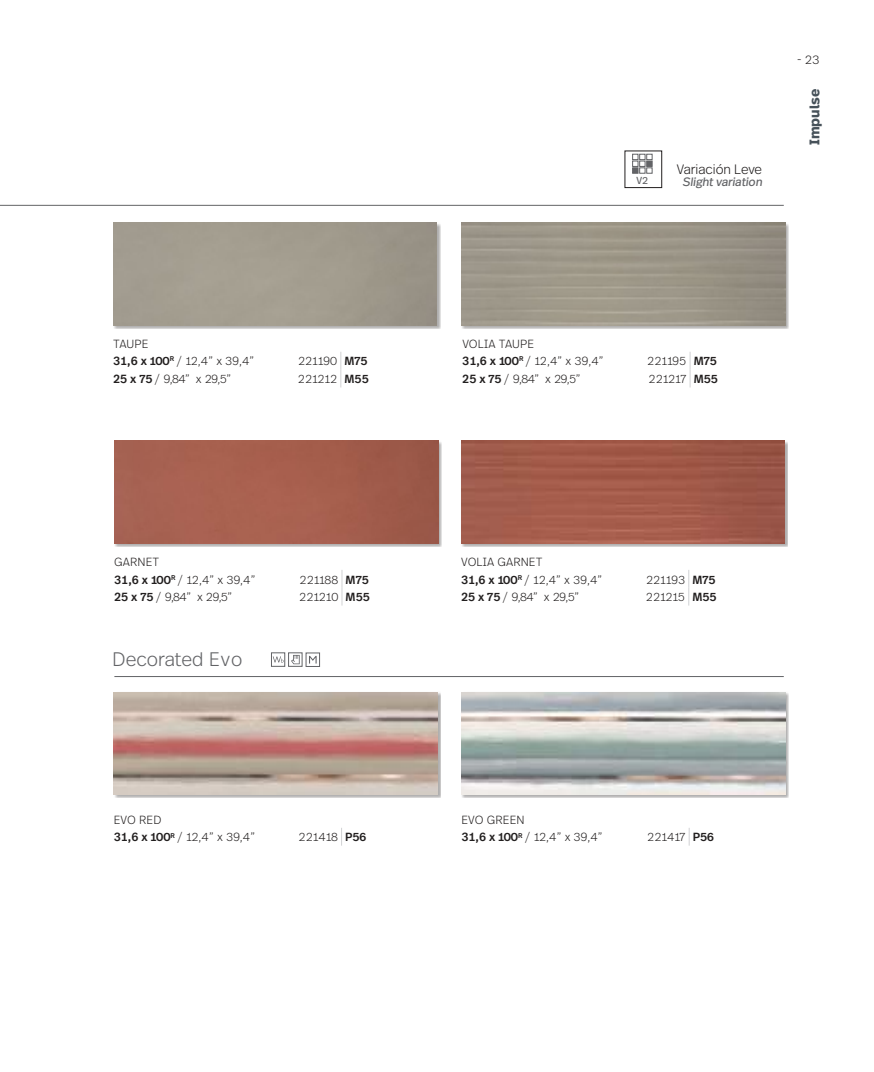
<style>
.page{position:relative;width:874px;height:1072px;background:#fff}
.page>*{position:absolute;margin:0;border:0;box-sizing:border-box;transform-origin:0 0}
.t1{font:300 19.6px "Real Head Pro";color:#626366}
.t2{font:700 14px "Real Text Pro";letter-spacing:.01em;color:#47525a}
.t3{font:300 13.65px "Real Head Pro";color:#221f1f}
.t4{font:300 12.25px "Real Text Pro";color:#221f1f}
.t5{font:12.08px "Real Head Pro";color:#626366}
.t6{font:300 11.9px/17.8px "Real Text Pro";letter-spacing:-.01em;color:#221f1f}
.t7{font:300 11.9px/17.8px "Real Text Pro";letter-spacing:.01em;color:#221f1f}
.t8{font:10.15px "Real Head Pro";color:#626366}
.s1{font-weight:500}
</style>
<div class="page">
<hr style="left:0;top:205px;width:783px;height:1px;background:#626366">
<svg style="left:340px;top:352px;width:1px;height:35px"></svg>
<svg style="left:689px;top:352px;width:1px;height:35px"></svg>
<div style="left:113px;top:222px;width:327px;height:107px;background:#221f1f;opacity:.37"></div>
<img style="left:113px;top:223px;width:323px;height:102px">
<div style="left:460px;top:222px;width:328px;height:107px;background:#221f1f;opacity:.37"></div>
<img style="left:461px;top:223px;width:323px;height:102px">
<hr style="left:114px;top:676px;width:669px;height:1px;background:#626366">
<svg style="left:341px;top:570px;width:1px;height:35px"></svg>
<svg style="left:688px;top:570px;width:1px;height:35px"></svg>
<svg style="left:632px;top:154px;width:20px;height:19px"></svg>
<div style="left:114px;top:440px;width:327px;height:107px;background:#221f1f;opacity:.37"></div>
<img style="left:114px;top:441px;width:324px;height:102px">
<div style="left:460px;top:440px;width:328px;height:107px;background:#221f1f;opacity:.37"></div>
<img style="left:461px;top:441px;width:323px;height:102px">
<div style="left:288px;top:652px;width:14px;height:14px;border:1px solid #626366"></div>
<svg style="left:291px;top:655px;width:8px;height:9px"></svg>
<div style="left:271px;top:652px;width:14px;height:14px;border:1px solid #626366"></div>
<svg style="left:272px;top:656px;width:11px;height:6px"></svg>
<div style="left:305px;top:652px;width:15px;height:15px;border:1px solid #626366"></div>
<svg style="left:309px;top:656px;width:7px;height:7px"></svg>
<svg style="left:341px;top:828px;width:1px;height:17px"></svg>
<svg style="left:688px;top:828px;width:1px;height:17px"></svg>
<div style="left:113px;top:691px;width:328px;height:107px;background:#221f1f;opacity:.37"></div>
<img style="left:114px;top:692px;width:323px;height:102px">
<div style="left:460px;top:691px;width:328px;height:107px;background:#221f1f;opacity:.37"></div>
<img style="left:461px;top:692px;width:323px;height:102px">
<p class="t4" style="left:796px;top:55px;width:24px">- 23</p>
<p class="t2" style="left:809px;top:145px;width:58px;rotate:-90deg">Impulse</p>
<p class="t3" style="left:676px;top:163px;width:87px">Variación Leve</p>
<p class="t8" style="left:636px;top:177px;width:13px">V2</p>
<p class="t5" style="left:682px;top:177px;width:82px">Slight variation</p>
<p class="t6" style="left:113px;top:335px;width:143px">TAUPE<br><span class="s1">31,6 x 100</span><sup>R</sup> / 12,4” x 39,4”</p>
<p class="t6" style="left:298px;top:353px;width:71px">221190 <span class="s1">M75</span></p>
<p class="t6" style="left:462px;top:335px;width:143px">VOLIA TAUPE<br><span class="s1">31,6 x 100</span><sup>R</sup> / 12,4” x 39,4”</p>
<p class="t6" style="left:647px;top:353px;width:71px">221195 <span class="s1">M75</span></p>
<p class="t6" style="left:113px;top:371px;width:120px"><span class="s1">25 x 75</span> / 9,84” x 29,5”</p>
<p class="t6" style="left:298px;top:371px;width:72px">221212 <span class="s1">M55</span></p>
<p class="t6" style="left:462px;top:371px;width:120px"><span class="s1">25 x 75</span> / 9,84” x 29,5”</p>
<p class="t6" style="left:648px;top:371px;width:71px">221217 <span class="s1">M55</span></p>
<p class="t7" style="left:114px;top:553px;width:143px">GARNET<br><span class="s1">31,6 x 100</span><sup>R</sup> / 12,4” x 39,4”</p>
<p class="t6" style="left:299px;top:571px;width:71px">221188 <span class="s1">M75</span></p>
<p class="t7" style="left:461px;top:553px;width:143px">VOLIA GARNET<br><span class="s1">31,6 x 100</span><sup>R</sup> / 12,4” x 39,4”</p>
<p class="t6" style="left:645px;top:571px;width:71px">221193 <span class="s1">M75</span></p>
<p class="t6" style="left:114px;top:589px;width:120px"><span class="s1">25 x 75</span> / 9,84” x 29,5”</p>
<p class="t6" style="left:299px;top:589px;width:72px">221210 <span class="s1">M55</span></p>
<p class="t6" style="left:461px;top:589px;width:120px"><span class="s1">25 x 75</span> / 9,84” x 29,5”</p>
<p class="t6" style="left:645px;top:589px;width:72px">221215 <span class="s1">M55</span></p>
<h1 class="t1" style="left:113px;top:650px;width:131px">Decorated Evo</h1>
<p class="t6" style="left:114px;top:811px;width:143px">EVO RED<br><span class="s1">31,6 x 100</span><sup>R</sup> / 12,4” x 39,4”</p>
<p class="t6" style="left:298px;top:829px;width:69px">221418 <span class="s1">P56</span></p>
<p class="t7" style="left:461px;top:811px;width:143px">EVO GREEN<br><span class="s1">31,6 x 100</span><sup>R</sup> / 12,4” x 39,4”</p>
<p class="t6" style="left:646px;top:829px;width:68px">221417 <span class="s1">P56</span></p>
</div>
